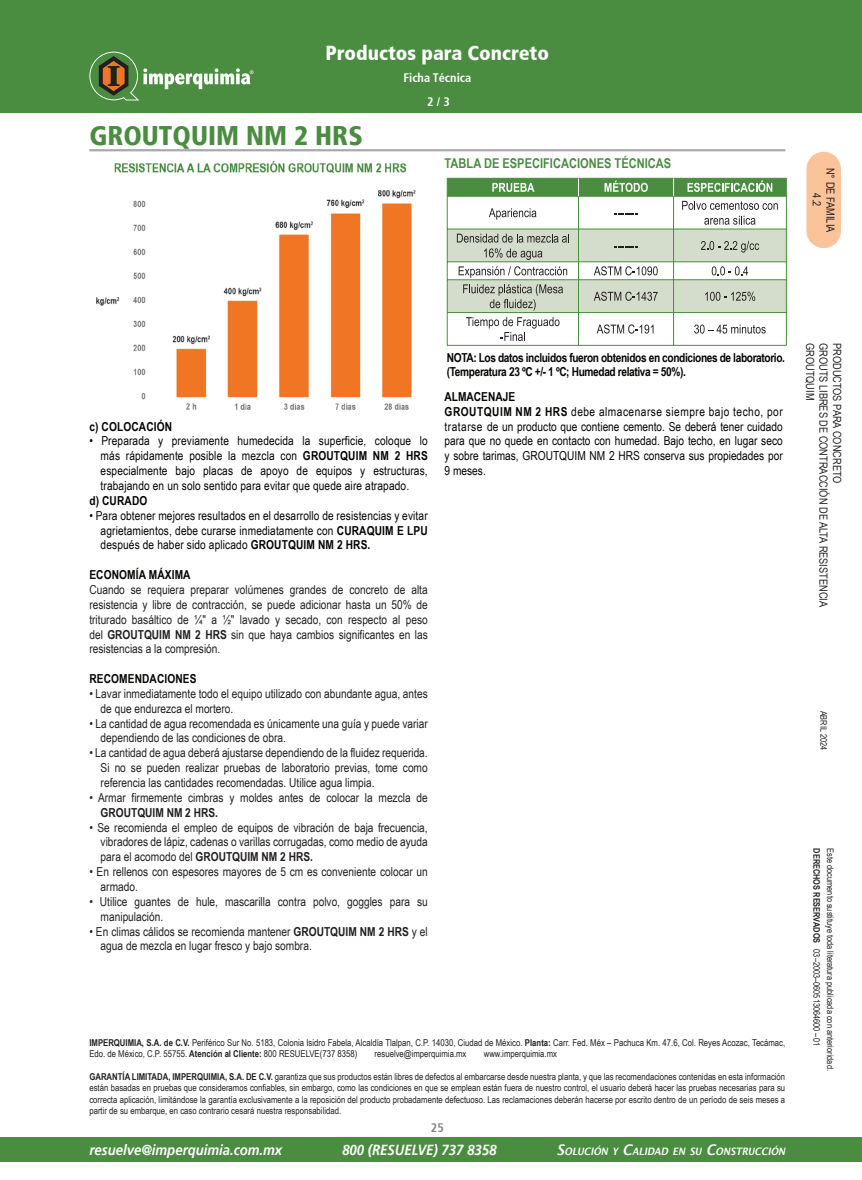
<style>
.page{position:relative;width:862px;height:1180px;background:#fff}
.page>*{position:absolute;margin:0;border:0;box-sizing:border-box;transform-origin:0 0}
.Nombre_Producto{font:900 condensed 27px "Frutiger 77";color:#4a8c40}
.t1{font:900 condensed 20.25px "Frutiger 77";color:#fff}
.t2{font:italic 700 14.62px "Frutiger 66";color:#fff;scale:.9 1}
.t3{font:700 13.5px "Arial Narrow";color:#498c40}
.Texto_con_Bullets{font:12.38px/14.8px "Arial Narrow";color:#231f20}
.Texto_con_Bullets-2{font:12.38px/14.8px "Arial Narrow";letter-spacing:.01em;color:#040503;text-align:justify}
.Texto_con_Bullets-3{font:700 12.38px "Arial Narrow";letter-spacing:-.03em;color:#040503}
.Texto_con_Bullets-4{font:700 12.38px "Arial Narrow";letter-spacing:.01em;color:#040503}
.t4{font:700 condensed 12.38px "Frutiger 67";color:#fff}
.Texto_Base{font:700 12.38px "Arial Narrow";letter-spacing:.01em;color:#040503}
.Texto_con_Bullets-5{font:700 12.38px "Arial Narrow";color:#040503}
.t5{font:700 condensed 12.38px "Frutiger 67";color:#808285}
.t6{font:11.25px/13.5px "Arial Narrow";color:#231f20;text-align:center}
.t7{font:italic 10.35px "Lucida Becker Sans Demi";color:#fff;scale:.9 1}
.TXT_Pie{font:9.45px/11.2px "Arial Narrow";color:#231f20}
.t8{font:9px/13.5px "Arial Narrow";color:#231f20}
.t9{font:700 9px "Arial Narrow";color:#231f20}
.s1{font-weight:700}
.s2{font-size:14.62px}
</style>
<div class="page">
<div style="left:806px;top:152px;width:34px;height:96px;background:#fac399;border-radius:17px"></div>
<div style="left:0;top:0;width:861px;height:113px;background:#4a8c40"></div>
<div style="left:0;top:1137px;width:861px;height:25px;background:#4a8c40"></div>
<svg style="left:89px;top:52px;width:164px;height:48px"></svg>
<hr style="left:89px;top:149px;width:695px;height:2px;background:#a8a9ad">
<img style="left:96px;top:160px;width:320px;height:250px">
<hr style="left:446px;top:313px;width:1px;height:32px;background:#4a8c40">
<hr style="left:577px;top:313px;width:1px;height:32px;background:#4a8c40">
<hr style="left:672px;top:313px;width:1px;height:32px;background:#4a8c40">
<hr style="left:785px;top:313px;width:1px;height:32px;background:#4a8c40">
<hr style="left:446px;top:345px;width:132px;height:1px;background:#4a8c40">
<hr style="left:578px;top:345px;width:95px;height:1px;background:#4a8c40">
<hr style="left:673px;top:345px;width:113px;height:1px;background:#4a8c40">
<svg style="left:446px;top:178px;width:340px;height:163px"></svg>
<h2 class="t1" style="left:325px;top:41px;width:225px">Productos para Concreto</h2>
<p class="t4" style="left:403px;top:71px;width:69px">Ficha Técnica</p>
<p class="Nombre_Producto" style="left:89px;top:119px;width:275px">GROUTQUIM NM 2 HRS</p>
<p class="t4" style="left:427px;top:94px;width:24px">2 / 3</p>
<p class="t3" style="left:444px;top:153px;width:228px">TABLA DE ESPECIFICACIONES TÉCNICAS</p>
<p class="t6" style="left:837px;top:168px;width:66px;rotate:90deg">N° DE FAMILIA<br>4.2</p>
<p class="Texto_Base" style="left:89px;top:417px;width:84px">c) COLOCACIÓN</p>
<p class="Texto_con_Bullets-2" style="left:101px;top:433px;width:328px;text-indent:-11px">• Preparada y previamente humedecida la superficie, coloque lo más rápidamente posible la mezcla con <span class="s1">GROUTQUIM NM 2 HRS </span>especialmente bajo placas de apoyo de equipos y estructuras, trabajando en un solo sentido para evitar que quede aire atrapado.</p>
<p class="Texto_con_Bullets-3" style="left:89px;top:491px;width:59px">d) CURADO</p>
<p class="Texto_con_Bullets-2" style="left:101px;top:507px;width:328px;text-indent:-11px">• Para obtener mejores resultados en el desarrollo de resistencias y evitar agrietamientos, debe curarse inmediatamente con <span class="s1">CURAQUIM E LPU </span>después de haber sido aplicado <span class="s1">GROUTQUIM NM 2 HRS.</span></p>
<p class="Texto_con_Bullets-4" style="left:89px;top:565px;width:103px">ECONOMÍA MÁXIMA</p>
<p class="Texto_con_Bullets" style="left:89px;top:582px;width:340px;text-align:justify">Cuando se requiera preparar volúmenes grandes de concreto de alta resistencia y libre de contracción, se puede adicionar hasta un 50% de triturado basáltico de ¼" a ½" lavado y secado, con respecto al peso del <span class="s1">GROUTQUIM NM 2 HRS</span> sin que haya cambios significantes en las resistencias a la compresión.</p>
<p class="Texto_con_Bullets-4" style="left:89px;top:669px;width:109px">RECOMENDACIONES</p>
<p class="Texto_con_Bullets" style="left:101px;top:686px;width:328px;text-indent:-11px">• Lavar inmediatamente todo el equipo utilizado con abundante agua, antes de que endurezca el mortero.</p>
<p class="Texto_con_Bullets" style="left:101px;top:715px;width:328px;text-indent:-11px">• La cantidad de agua recomendada es únicamente una guía y puede variar dependiendo de las condiciones de obra.</p>
<p class="Texto_con_Bullets" style="left:101px;top:745px;width:328px;text-align:justify;text-indent:-11px">• La cantidad de agua deberá ajustarse dependiendo de la fluidez requerida.<br>Si no se pueden realizar pruebas de laboratorio previas, tome como referencia las cantidades recomendadas. Utilice agua limpia.</p>
<p class="Texto_con_Bullets" style="left:101px;top:790px;width:328px;text-indent:-11px">• Armar firmemente cimbras y moldes antes de colocar la mezcla de<br><span class="s1">GROUTQUIM NM 2 HRS.</span></p>
<p class="Texto_con_Bullets" style="left:101px;top:819px;width:328px;text-align:justify;text-indent:-11px">• Se recomienda el empleo de equipos de vibración de baja frecuencia, vibradores de lápiz, cadenas o varillas corrugadas, como medio de ayuda para el acomodo del <span class="s1">GROUTQUIM NM 2 HRS.</span></p>
<p class="Texto_con_Bullets" style="left:101px;top:864px;width:328px;text-indent:-11px">• En rellenos con espesores mayores de 5 cm es conveniente colocar un armado.</p>
<p class="Texto_con_Bullets" style="left:101px;top:894px;width:328px;text-indent:-11px">• Utilice guantes de hule, mascarilla contra polvo, goggles para su manipulación.</p>
<p class="Texto_con_Bullets" style="left:101px;top:923px;width:328px;text-indent:-11px">• En climas cálidos se recomienda mantener <span class="s1">GROUTQUIM NM 2 HRS</span> y el agua de mezcla en lugar fresco y bajo sombra.</p>
<p class="Texto_con_Bullets-3" style="left:446px;top:348px;width:339px">NOTA: Los datos incluidos fueron obtenidos en condiciones de laboratorio.</p>
<p class="Texto_con_Bullets-3" style="left:446px;top:363px;width:240px">(Temperatura 23 ºC +/- 1 ºC; Humedad relativa = 50%).</p>
<p class="Texto_con_Bullets-5" style="left:444px;top:387px;width:72px">ALMACENAJE</p>
<p class="Texto_con_Bullets-2" style="left:444px;top:403px;width:339px"><span class="s1">GROUTQUIM NM 2 HRS</span> debe almacenarse siempre bajo techo, por tratarse de un producto que contiene cemento. Se deberá tener cuidado para que no quede en contacto con humedad. Bajo techo, en lugar seco y sobre tarimas, GROUTQUIM NM 2 HRS conserva sus propiedades por 9 meses.</p>
<p class="TXT_Pie" style="left:89px;top:1037px;width:697px"><span class="s1">IMPERQUIMIA, S.A. de C.V.</span> Periférico Sur No. 5183, Colonia Isidro Fabela, Alcaldía Tlalpan, C.P. 14030, Ciudad de México. <span class="s1">Planta:</span> Carr. Fed. Méx – Pachuca Km. 47.6, Col. Reyes Acozac, Tecámac,<br>Edo. de México, C.P. 55755. <span class="s1">Atención al Cliente:</span> 800 RESUELVE(737 8358)</p>
<p class="TXT_Pie" style="left:374px;top:1048px;width:93px">resuelve@imperquimia.mx</p>
<p class="TXT_Pie" style="left:483px;top:1048px;width:75px">www.imperquimia.mx</p>
<p class="TXT_Pie" style="left:89px;top:1071px;width:697px;text-align:justify"><span class="s1">GARANTÍA LIMITADA, IMPERQUIMIA, S.A. DE C.V.</span> garantiza que sus productos están libres de defectos al embarcarse desde nuestra planta, y que las recomendaciones contenidas en esta información están basadas en pruebas que consideramos confiables, sin embargo, como las condiciones en que se emplean están fuera de nuestro control, el usuario deberá hacer las pruebas necesarias para su correcta aplicación, limitándose la garantía exclusivamente a la reposición del producto probadamente defectuoso. Las reclamaciones deberán hacerse por escrito dentro de un período de seis meses a partir de su embarque, en caso contrario cesará nuestra responsabilidad.</p>
<p class="t5" style="left:430px;top:1121px;width:14px">25</p>
<p class="t2" style="left:89px;top:1141px;width:216px">resuelve@imperquimia.com.mx</p>
<p class="t2" style="left:342px;top:1141px;width:173px">800 (RESUELVE) 737 8358</p>
<p class="t7" style="left:556px;top:1145px;width:255px"><span class="s2">S</span>OLUCIÓN Y <span class="s2">C</span>ALIDAD EN SU <span class="s2">C</span>ONSTRUCCIÓN</p>
<p class="t6" style="left:816px;top:343px;width:59px;rotate:90deg">GROUTQUIM</p>
<p class="t6" style="left:830px;top:343px;width:266px;rotate:90deg">GROUTS LIBRES DE CONTRACCIÓN DE ALTA RESISTENCIA</p>
<p class="t6" style="left:843px;top:343px;width:142px;rotate:90deg">PRODUCTOS PARA CONCRETO</p>
<p class="t8" style="left:830px;top:711px;width:41px;rotate:90deg">ABRIL 2024</p>
<p class="t9" style="left:823px;top:848px;width:96px;rotate:90deg">DERECHOS RESERVADOS</p>
<p class="t8" style="left:836px;top:949px;width:123px;text-indent:-101px;rotate:90deg">Este documento sustituye toda literatura publicada con anterioridad.<br>03–2003–060513064600 – 01</p>
</div>
